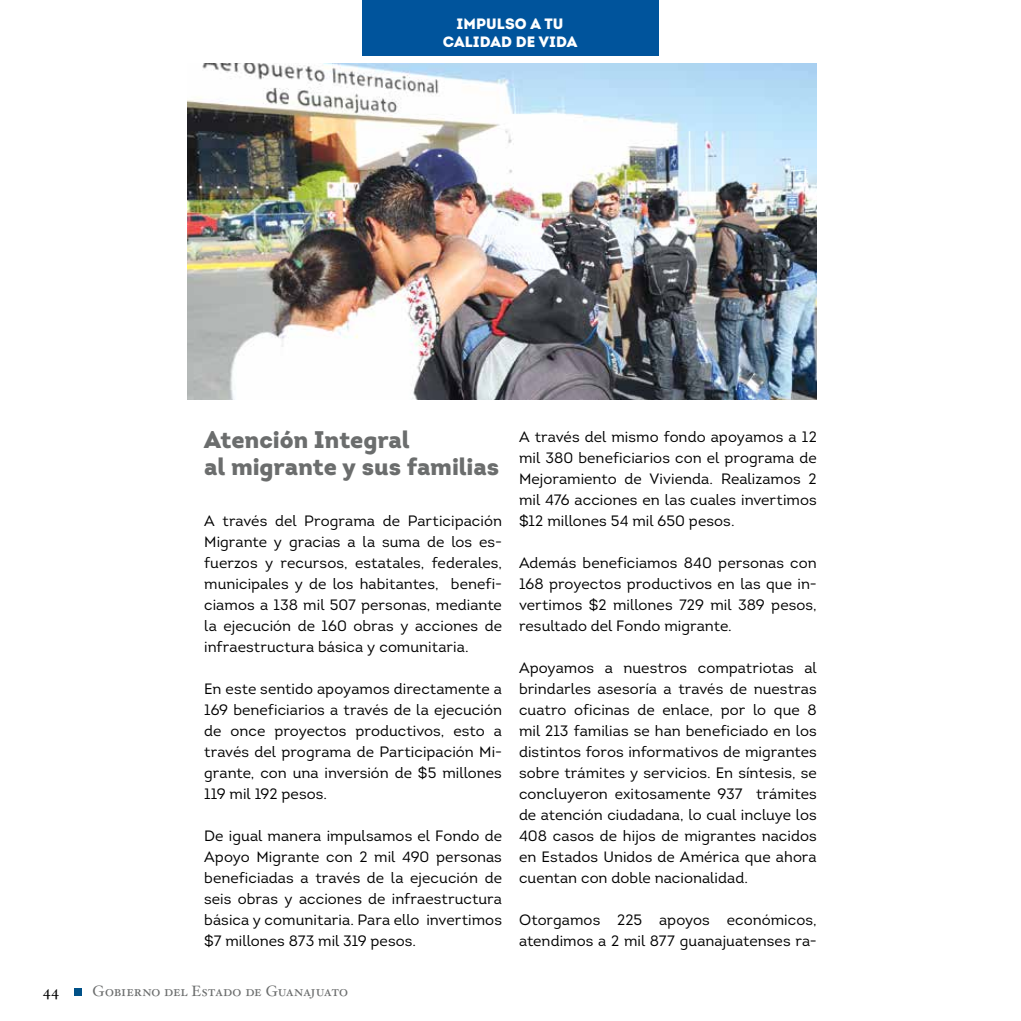
<style>
.page{position:relative;width:1021px;height:1021px;background:#fff}
.page>*{position:absolute;margin:0;border:0;box-sizing:border-box;transform-origin:0 0}
.t1{font:900 24px/27px "Intro";letter-spacing:-.005em;color:#6b6d6d}
.t2{font:15px/21px "Intro";letter-spacing:.005em;color:#000;text-align:justify}
.t3{font:15px "Hoefler Text Roman Small Caps";letter-spacing:-.01em;color:#6b6d6d}
.t4{font:900 15px/18px "Intro";letter-spacing:.01em;color:#fff;text-align:center}
.t5{font:15px "Hoefler Text Roman Small Caps";color:#000}
</style>
<div class="page">
<div style="left:74px;top:988px;width:8px;height:8px;background:#005188"></div>
<div style="left:361px;top:0;width:297px;height:55px;background:#00549c"></div>
<img style="left:187px;top:64px;width:629px;height:336px">
<p class="t4" style="left:442px;top:14px;width:136px">IMPULSO A TU<br>CALIDAD DE VIDA</p>
<h1 class="t1" style="left:204px;top:426px;width:296px">Atención Integral<br>al migrante y sus familias</h1>
<p class="t2" style="left:204px;top:510px;width:299px">A través del Programa de Participación Migrante y gracias a la suma de los es&shy;fuerzos y recursos, estatales, federales, municipales y de los habitantes, benefi&shy;ciamos a 138 mil 507 personas, mediante la ejecución de 160 obras y acciones de infraestructura básica y comunitaria.</p>
<p class="t2" style="left:204px;top:678px;width:299px">En este sentido apoyamos directamente a 169 beneficiarios a través de la ejecución de once proyectos productivos, esto a través del programa de Participación Mi&shy;grante, con una inversión de $5 millones 119 mil 192 pesos.</p>
<p class="t2" style="left:204px;top:825px;width:299px">De igual manera impulsamos el Fondo de Apoyo Migrante con 2 mil 490 personas beneficiadas a través de la ejecución de seis obras y acciones de infraestructura básica y comunitaria. Para ello invertimos $7 millones 873 mil 319 pesos.</p>
<p class="t5" style="left:43px;top:982px;width:18px">44</p>
<p class="t3" style="left:93px;top:982px;width:257px">Gobierno del Estado de Guanajuato</p>
<p class="t2" style="left:519px;top:426px;width:299px">A través del mismo fondo apoyamos a 12 mil 380 beneficiarios con el programa de Mejoramiento de Vivienda. Realizamos 2 mil 476 acciones en las cuales invertimos $12 millones 54 mil 650 pesos.</p>
<p class="t2" style="left:519px;top:552px;width:299px">Además beneficiamos 840 personas con 168 proyectos productivos en las que in&shy;vertimos $2 millones 729 mil 389 pesos, resultado del Fondo migrante.</p>
<p class="t2" style="left:519px;top:657px;width:299px">Apoyamos a nuestros compatriotas al brindarles asesoría a través de nuestras cuatro oficinas de enlace, por lo que 8 mil 213 familias se han beneficiado en los distintos foros informativos de migrantes sobre trámites y servicios. En síntesis, se concluyeron exitosamente 937 trámites de atención ciudadana, lo cual incluye los 408 casos de hijos de migrantes nacidos en Estados Unidos de América que ahora cuentan con doble nacionalidad.</p>
<p class="t2" style="left:519px;top:909px;width:299px">Otorgamos 225 apoyos económicos, atendimos a 2 mil 877 guanajuatenses ra-</p>
</div>
